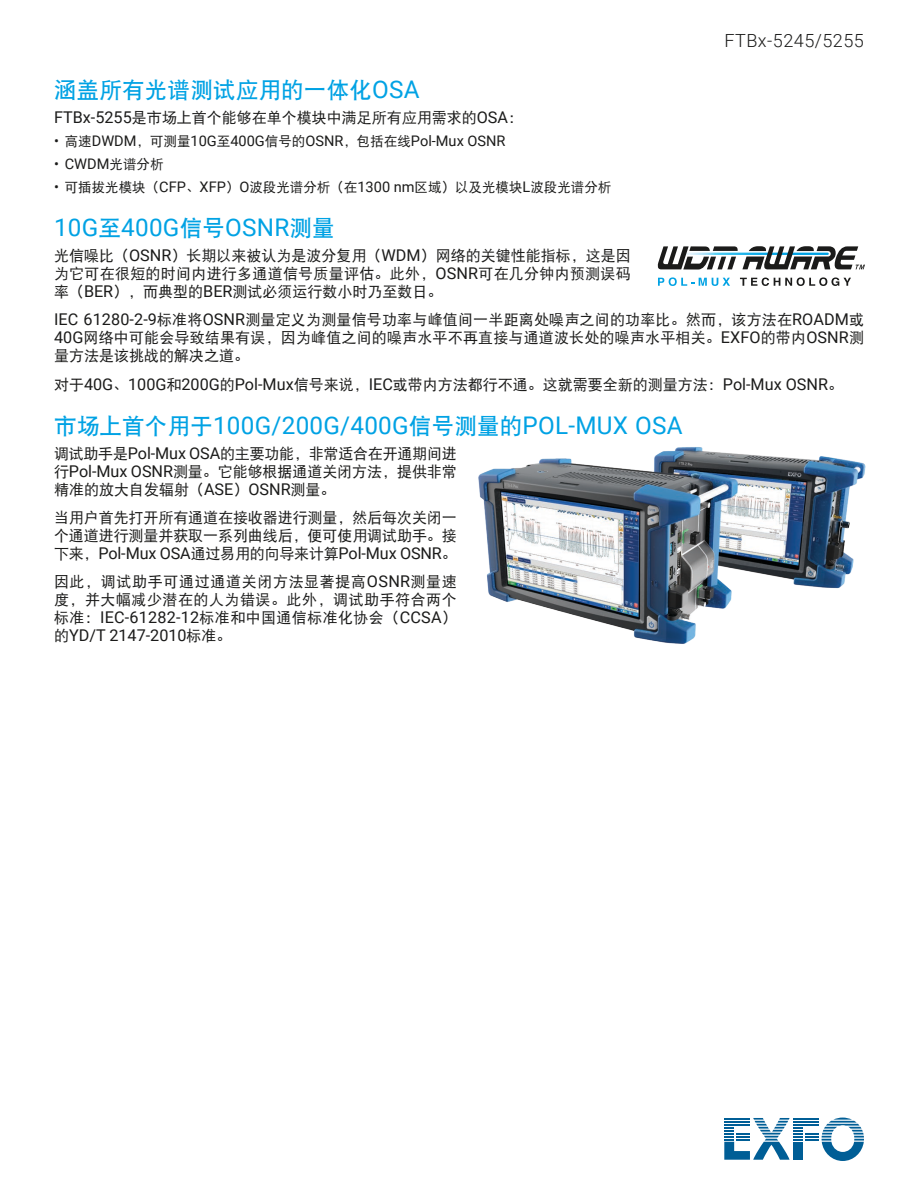
<style>
.page{position:relative;width:918px;height:1188px;background:#fff}
.page>*{position:absolute;margin:0;border:0;box-sizing:border-box;transform-origin:0 0}
.Titre{font:24.3px "Roboto";letter-spacing:.01em;color:#00a2e4}
.Titre-2{font:22.5px "DF Hei W7";letter-spacing:.01em;color:#00a2e4}
.t1{font:300 18.15px "Roboto";letter-spacing:.025em;color:#1b1b1a}
.Texte{font:16.2px "Roboto";letter-spacing:-.005em;color:#1b1b1a}
.Texte-2{font:15px/18px "DF Hei W5";color:#1b1b1a;text-align:justify}
.t2{font:14.55px "Roboto";color:#1b1b1a}
.t3{font:13.5px "DF Hei W5";color:#1b1b1a}
.s1{font-family:"Roboto";font-size:24.3px}
.s2{font-family:"Roboto";font-size:16.2px}
.s3{font-family:"DF Hei W5";font-size:13.5px}
.s4{font-family:"Roboto";font-size:14.55px}
.s5{font-family:"DF Hei W7";font-size:22.5px}
.s6{font-family:"DF Hei W5";font-size:15px}
</style>
<div class="page">
<svg style="left:724px;top:1118px;width:140px;height:43px"></svg>
<hr style="left:724px;top:1124px;width:26px;height:2px;background:#005e96">
<svg style="left:658px;top:277px;width:72px;height:9px"></svg>
<svg style="left:740px;top:277px;width:111px;height:9px"></svg>
<svg style="left:658px;top:246px;width:207px;height:24px"></svg>
<img style="left:478px;top:447px;width:388px;height:197px">
<p class="t1" style="left:724px;top:28px;width:141px">FTBx-5245/5255</p>
<p class="Titre-2" style="left:54px;top:79px;width:367px">涵盖所有光谱测试应用的一体化<span class="s1">OSA</span></p>
<p class="Texte-2" style="left:54px;top:108px;width:471px"><span class="s2">FTBx-5255</span>是市场上首个能够在单个模块中满足所有应用需求的<span class="s2">OSA</span>：</p>
<p class="t2" style="left:54px;top:130px;width:453px">• <span class="s3">高速</span>DWDM<span class="s3">，可测量</span>10G<span class="s3">至</span>400G<span class="s3">信号的</span>OSNR<span class="s3">，包括在线</span>Pol-Mux OSNR</p>
<p class="t2" style="left:54px;top:153px;width:111px">• CWDM<span class="s3">光谱分析</span></p>
<p class="t3" style="left:54px;top:180px;width:559px"><span class="s4">•</span> 可插拔光模块（<span class="s4">CFP</span>、<span class="s4">XFP</span>）<span class="s4">O</span>波段光谱分析（在<span class="s4">1300 nm</span>区域）以及光模块<span class="s4">L</span>波段光谱分析</p>
<p class="Titre" style="left:54px;top:210px;width:282px">10G<span class="s5">至</span>400G<span class="s5">信号</span>OSNR<span class="s5">测量</span></p>
<p class="Texte-2" style="left:54px;top:247px;width:578px">光信噪比（<span class="s2">OSNR</span>）长期以来被认为是波分复用（<span class="s2">WDM</span>）网络的关键性能指标，这是因为它可在很短的时间内进行多通道信号质量评估。此外，<span class="s2">OSNR</span>可在几分钟内预测误码率（<span class="s2">BER</span>），而典型的<span class="s2">BER</span>测试必须运行数小时乃至数日。</p>
<p class="Texte-2" style="left:54px;top:311px;width:811px"><span class="s2">IEC 61280-2-9</span>标准将<span class="s2">OSNR</span>测量定义为测量信号功率与峰值间一半距离处噪声之间的功率比。然而，该方法在<span class="s2">ROADM</span>或<span class="s2">40G</span>网络中可能会导致结果有误，因为峰值之间的噪声水平不再直接与通道波长处的噪声水平相关。<span class="s2">EXFO</span>的带内<span class="s2">OSNR</span>测量方法是该挑战的解决之道。</p>
<p class="Texte-2" style="left:54px;top:375px;width:791px">对于<span class="s2">40G</span>、<span class="s2">100G</span>和<span class="s2">200G</span>的<span class="s2">Pol-Mux</span>信号来说，<span class="s2">IEC</span>或带内方法都行不通。这就需要全新的测量方法：<span class="s2">Pol-Mux OSNR</span>。</p>
<p class="Titre" style="left:54px;top:408px;width:630px"><span class="s5">市场上首个用于</span>100G/200G/400G<span class="s5">信号测量的</span>POL-MUX OSA</p>
<p class="Texte-2" style="left:54px;top:444px;width:404px">调试助手是<span class="s2">Pol-Mux OSA</span>的主要功能，非常适合在开通期间进行<span class="s2">Pol-Mux OSNR</span>测量。它能够根据通道关闭方法，提供非常精准的放大自发辐射（<span class="s2">ASE</span>）<span class="s2">OSNR</span>测量。</p>
<p class="Texte-2" style="left:54px;top:509px;width:404px">当用户首先打开所有通道在接收器进行测量，然后每次关闭一个通道进行测量并获取一系列曲线后，便可使用调试助手。接</p>
<p class="Texte" style="left:54px;top:542px;width:404px"><span class="s6">下来，</span>Pol-Mux OSA<span class="s6">通过易用的向导来计算</span>Pol-Mux OSNR<span class="s6">。</span></p>
<p class="Texte-2" style="left:54px;top:573px;width:404px">因此，调试助手可通过通道关闭方法显著提高<span class="s2">OSNR</span>测量速度，并大幅减少潜在的人为错误。此外，调试助手符合两个标准：<span class="s2">IEC‑61282‑12</span>标准和中国通信标准化协会（<span class="s2">CCSA</span>）</p>
<p class="Texte" style="left:54px;top:624px;width:179px"><span class="s6">的</span>YD/T 2147-2010<span class="s6">标准。</span></p>
</div>
